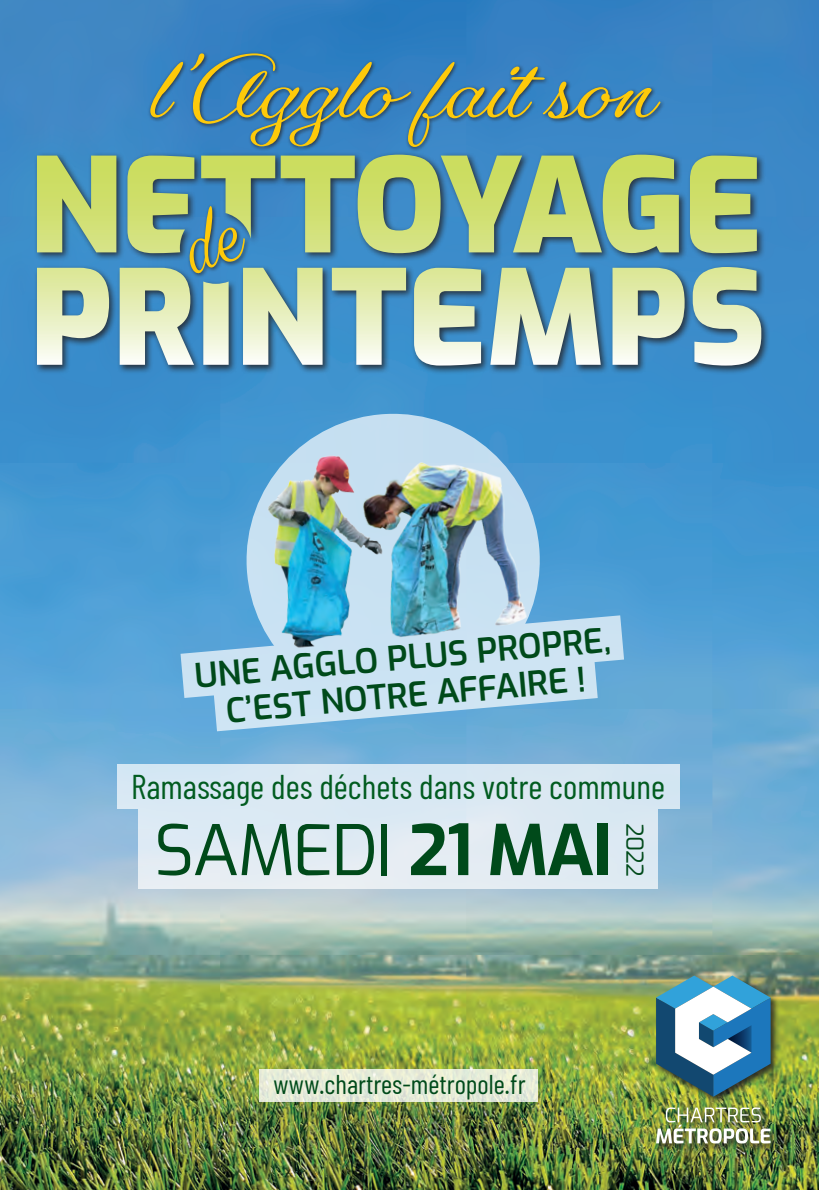
<style>
.page{position:relative;width:819px;height:1190px;background:#fff}
.page>*{position:absolute;margin:0;border:0;box-sizing:border-box;transform-origin:0 0}
.t1{font:700 84.2px "Gautreaux";color:#feca0a}
.t2{font:69.4px "Exo";letter-spacing:-.025em;color:#004a1a}
.t3{font:34.4px "Barlow Condensed";color:#015c20}
.t4{font:600 33.8px/37.6px "Exo";color:#004a1a;text-align:center}
.t5{font:27.2px "Barlow Condensed";color:#004a1a}
.t6{font:23.2px "Exo";color:#004a1a}
.s1{font-weight:700}
</style>
<div class="page">
<img style="left:0;top:0;width:818px;height:1190px">
<div style="left:654px;top:974px;width:125px;height:178px;background:#231f20;opacity:.85"></div>
<img style="left:655px;top:1107px;width:115px;height:36px">
<img style="left:655px;top:975px;width:115px;height:121px">
<div style="left:147px;top:51px;width:518px;height:101px;background:#231f20;opacity:.8"></div>
<div style="left:34px;top:151px;width:736px;height:224px;background:#231f20;opacity:.8"></div>
<svg style="left:37px;top:155px;width:724px;height:210px;background:#95b9a4"></svg>
<div style="left:187px;top:204px;width:63px;height:74px;background:#231f20;opacity:.8"></div>
<svg style="left:242px;top:410px;width:301px;height:205px;background:#6daedb"></svg>
<svg style="left:180px;top:615px;width:443px;height:116px;background:#aad0ea"></svg>
<img style="left:401px;top:447px;width:131px;height:202px">
<img style="left:255px;top:443px;width:146px;height:223px">
<svg style="left:259px;top:1068px;width:278px;height:33px;background:#e3e9d3"></svg>
<div style="left:117px;top:764px;width:562px;height:45px;background:#d8e8f3"></div>
<div style="left:138px;top:808px;width:519px;height:80px;background:#e0ebf3"></div>
<svg style="left:174px;top:206px;width:76px;height:69px;background:#4b84a3"></svg>
<p class="t1" style="left:145px;top:38px;width:507px">l’Agglo fait son</p>
<p class="t4" style="left:193px;top:655px;width:419px;rotate:-5deg">UNE AGGLO PLUS PROPRE,<br>C’EST NOTRE AFFAIRE !</p>
<p class="t3" style="left:131px;top:765px;width:535px">Ramassage des déchets dans votre commune</p>
<p class="t2" style="left:154px;top:798px;width:459px">SAMEDI <span class="s1">21 MAI</span></p>
<p class="t6" style="left:651px;top:823px;width:54px;rotate:90deg">2022</p>
<p class="t5" style="left:273px;top:1067px;width:253px">www.chartres-métropole.fr</p>
</div>
